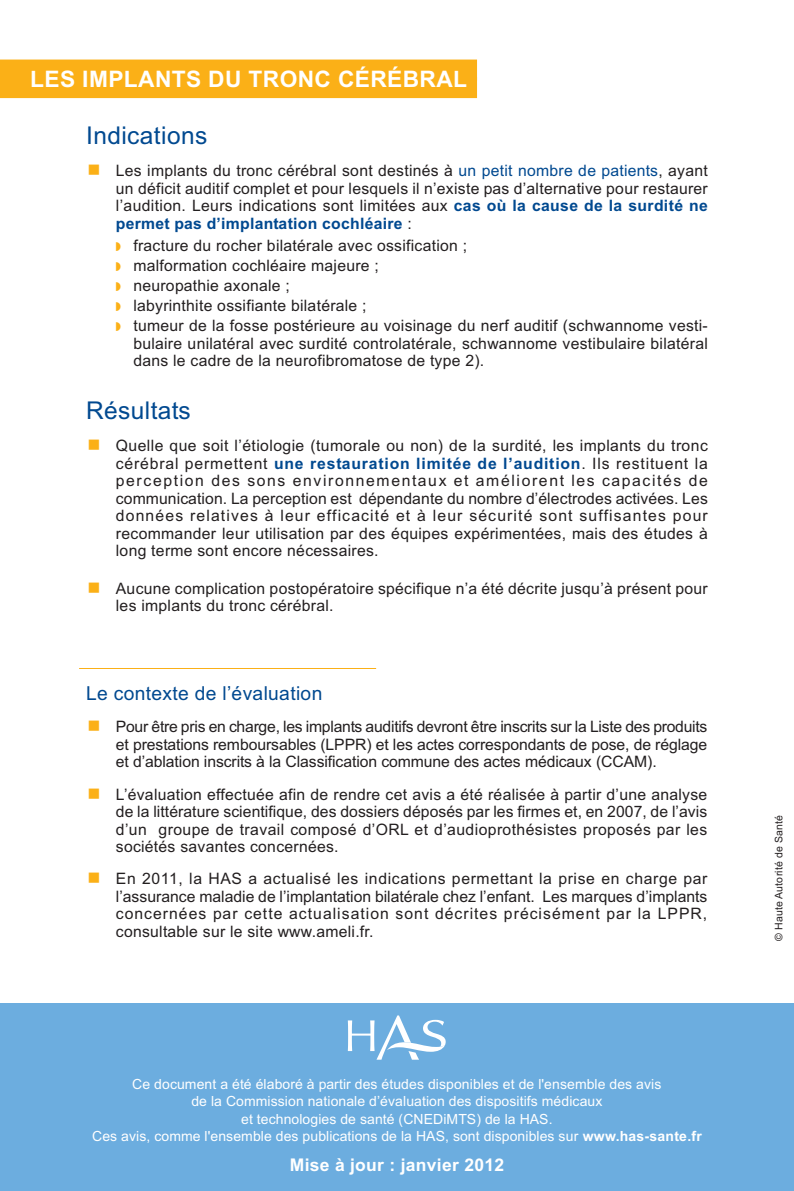
<style>
.page{position:relative;width:794px;height:1191px;background:#fff}
.page>*{position:absolute;margin:0;border:0;box-sizing:border-box;transform-origin:0 0}
.t1{font:24.5px "Arial";letter-spacing:.015em;color:#014990}
.t2{font:700 22.75px "Arial";letter-spacing:.015em;color:#fff}
.t3{font:19.25px "Arial";letter-spacing:.015em;color:#014990}
.t4{font:700 17.5px "Arial";letter-spacing:.015em;color:#fff}
.t5{font:15.75px/17.5px "Arial";letter-spacing:.015em;color:#231f20;text-align:justify}
.t6{font:14px/17.5px "Arial";letter-spacing:.005em;color:#fff;text-align:center}
.t7{font:10.5px "Arial";letter-spacing:.015em;color:#231f20}
.s1{color:#014990}
.s2{font-weight:700;color:#014990}
.s3{font-weight:700}
</style>
<div class="page">
<div style="left:0;top:1003px;width:794px;height:188px;background:#6caddf"></div>
<svg style="left:348px;top:1015px;width:98px;height:44px"></svg>
<hr style="left:79px;top:668px;width:297px;height:1px;background:#fbb017">
<div style="left:0;top:60px;width:477px;height:21px;background:#fbb017"></div>
<div style="left:0;top:77px;width:477px;height:21px;background:#fbb017"></div>
<h2 class="t2" style="left:30px;top:66px;width:438px">LES IMPLANTS DU TRONC CÉRÉBRAL</h2>
<h1 class="t1" style="left:86px;top:121px;width:123px">Indications</h1>
<p class="t5" style="left:116px;top:162px;width:593px">Les implants du tronc cérébral sont destinés à <span class="s1">un petit nombre de patients</span>, ayant un déficit auditif complet et pour lesquels il n’existe pas d’alternative pour restaurer l’audition. Leurs indications sont limitées aux <span class="s2">cas où la cause de la surdité ne permet pas d’implantation cochléaire</span> :</p>
<p class="t5" style="left:133px;top:236px;width:576px;line-height:19.9px;text-align:left">fracture du rocher bilatérale avec ossification ;<br>malformation cochléaire majeure ;<br>neuropathie axonale ;<br>labyrinthite ossifiante bilatérale ;<br>tumeur de la fosse postérieure au voisinage du nerf auditif (schwannome vesti-</p>
<p class="t5" style="left:133px;top:334px;width:576px">bulaire unilatéral avec surdité controlatérale, schwannome vestibulaire bilatéral dans le cadre de la neurofibromatose de type 2).</p>
<h1 class="t1" style="left:86px;top:396px;width:106px">Résultats</h1>
<p class="t5" style="left:116px;top:437px;width:593px">Quelle que soit l’étiologie (tumorale ou non) de la surdité, les implants du tronc cérébral permettent <span class="s2">une restauration limitée de l’audition</span>. Ils restituent la perception des sons environnementaux et améliorent les capacités de communication. La perception est dépendante du nombre d’électrodes activées. Les données relatives à leur efficacité et à leur sécurité sont suffisantes pour recommander leur utilisation par des équipes expérimentées, mais des études à long terme sont encore nécessaires.</p>
<p class="t5" style="left:116px;top:579px;width:593px">Aucune complication postopératoire spécifique n’a été décrite jusqu’à présent pour les implants du tronc cérébral.</p>
<p class="t3" style="left:86px;top:682px;width:238px">Le contexte de l’évaluation</p>
<p class="t5" style="left:116px;top:718px;width:593px">Pour être pris en charge, les implants auditifs devront être inscrits sur la Liste des produits et prestations remboursables (LPPR) et les actes correspondants de pose, de réglage et d’ablation inscrits à la Classification commune des actes médicaux (CCAM).</p>
<p class="t5" style="left:116px;top:785px;width:593px">L’évaluation effectuée afin de rendre cet avis a été réalisée à partir d’une analyse de la littérature scientifique, des dossiers déposés par les firmes et, en 2007, de l’avis d’un groupe de travail composé d’ORL et d’audioprothésistes proposés par les sociétés savantes concernées.</p>
<p class="t5" style="left:116px;top:870px;width:593px">En 2011, la HAS a actualisé les indications permettant la prise en charge par l’assurance maladie de l’implantation bilatérale chez l’enfant. Les marques d’implants concernées par cette actualisation sont décrites précisément par la LPPR, consultable sur le site www.ameli.fr.</p>
<p class="t6" style="left:92px;top:1075px;width:611px">Ce document a été élaboré à partir des études disponibles et de l'ensemble des avis<br>de la Commission nationale d’évaluation des dispositifs médicaux<br>et technologies de santé (CNEDiMTS) de la HAS.<br>Ces avis, comme l'ensemble des publications de la HAS, sont disponibles sur <span class="s3">www.has-sante.fr</span></p>
<p class="t4" style="left:290px;top:1155px;width:216px">Mise à jour : janvier 2012</p>
<p class="t7" style="left:772px;top:941px;width:128px;rotate:-90deg">© Haute Autorité de Santé</p>
</div>
